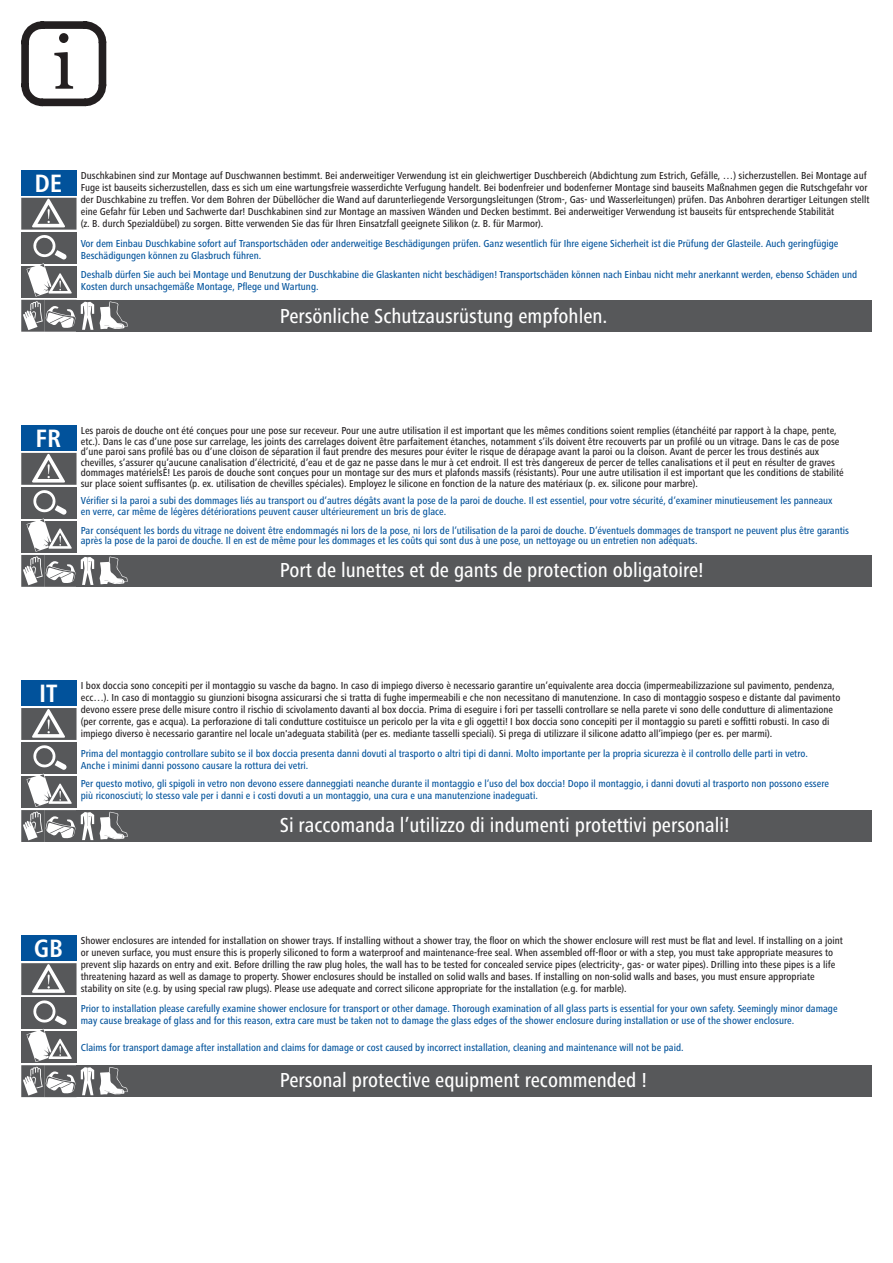
<style>
.page{position:relative;width:893px;height:1263px;background:#fff}
.page>*{position:absolute;margin:0;border:0;box-sizing:border-box;transform-origin:0 0}
.t1{font:700 condensed 25.95px "Frutiger Next LTW1 G";color:#fff}
.t2{font:500 condensed 21px "Frutiger Next LTW1 G";color:#fff}
.t3{font:500 condensed 10.5px/12px "Frutiger Next LTW1 G";color:#231f20}
.t4{font:500 condensed 10.5px/12px "Frutiger Next LTW1 G";color:#01529b}
</style>
<div class="page">
<div style="left:21px;top:425px;width:56px;height:26px;background:#01529b"></div>
<div style="left:77px;top:555px;width:795px;height:32px;background:#57585a"></div>
<svg style="left:21px;top:453px;width:107px;height:134px"></svg>
<div style="left:21px;top:170px;width:56px;height:26px;background:#01529b"></div>
<div style="left:77px;top:300px;width:795px;height:32px;background:#57585a"></div>
<svg style="left:21px;top:198px;width:107px;height:134px"></svg>
<div style="left:21px;top:935px;width:56px;height:26px;background:#01529b"></div>
<div style="left:77px;top:1065px;width:795px;height:32px;background:#57585a"></div>
<svg style="left:21px;top:963px;width:107px;height:134px"></svg>
<div style="left:21px;top:680px;width:56px;height:26px;background:#01529b"></div>
<div style="left:77px;top:810px;width:795px;height:32px;background:#57585a"></div>
<svg style="left:21px;top:708px;width:107px;height:134px"></svg>
<svg style="left:21px;top:21px;width:85px;height:85px"></svg>
<h1 class="t1" style="left:34px;top:168px;width:29px">DE</h1>
<p class="t3" style="left:81px;top:169px;width:790px">Duschkabinen sind zur Montage auf Duschwannen bestimmt. Bei anderweitiger Verwendung ist ein gleichwertiger Duschbereich (Abdichtung zum Estrich, Gefälle, …) sicherzustellen. Bei Montage auf Fuge ist bauseits sicherzustellen, dass es sich um eine wartungsfreie wasserdichte Verfugung handelt. Bei bodenfreier und bodenferner Montage sind bauseits Maßnahmen gegen die Rutschgefahr vor der Duschkabine zu treffen. Vor dem Bohren der Dübellöcher die Wand auf darunterliegende Versorgungsleitungen (Strom-, Gas- und Wasserleitungen) prüfen. Das Anbohren derartiger Leitungen stellt eine Gefahr für Leben und Sachwerte dar! Duschkabinen sind zur Montage an massiven Wänden und Decken bestimmt. Bei anderweitiger Verwendung ist bauseits für entsprechende Stabilität<br>(z. B. durch Spezialdübel) zu sorgen. Bitte verwenden Sie das für Ihren Einsatzfall geeignete Silikon (z. B. für Marmor).</p>
<p class="t4" style="left:81px;top:237px;width:759px">Vor dem Einbau Duschkabine sofort auf Transportschäden oder anderweitige Beschädigungen prüfen. Ganz wesentlich für Ihre eigene Sicherheit ist die Prüfung der Glasteile. Auch geringfügige<br>Beschädigungen können zu Glasbruch führen.</p>
<p class="t4" style="left:81px;top:269px;width:778px">Deshalb dürfen Sie auch bei Montage und Benutzung der Duschkabine die Glaskanten nicht beschädigen! Transportschäden können nach Einbau nicht mehr anerkannt werden, ebenso Schäden und<br>Kosten durch unsachgemäße Montage, Pflege und Wartung.</p>
<h2 class="t2" style="left:280px;top:305px;width:329px">Persönliche Schutzausrüstung empfohlen.</h2>
<h1 class="t1" style="left:36px;top:423px;width:27px">FR</h1>
<p class="t3" style="left:81px;top:425px;width:764px;line-height:10.5px">Les parois de douche ont été conçues pour une pose sur receveur. Pour une autre utilisation il est important que les mêmes conditions soient remplies (étanchéité par rapport à la chape, pente, etc.). Dans le cas d’une pose sur carrelage, les joints des carrelages doivent être parfaitement étanches, notamment s’ils doivent être recouverts par un profilé ou un vitrage. Dans le cas de pose d’une paroi sans profilé bas ou d’une cloison de séparation il faut prendre des mesures pour éviter le risque de dérapage avant la paroi ou la cloison. Avant de percer les trous destinés aux chevilles, s’assurer qu’aucune canalisation d’électricité, d’eau et de gaz ne passe dans le mur à cet endroit. Il est très dangereux de percer de telles canalisations et il peut en résulter de graves dommages matérielsÊ! Les parois de douche sont conçues pour un montage sur des murs et plafonds massifs (résistants). Pour une autre utilisation il est important que les conditions de stabilité sur place soient suffisantes (p. ex. utilisation de chevilles spéciales). Employez le silicone en fonction de la nature des matériaux (p. ex. silicone pour marbre).</p>
<p class="t4" style="left:81px;top:525px;width:770px;line-height:10.5px">Par conséquent les bords du vitrage ne doivent être endommagés ni lors de la pose, ni lors de l’utilisation de la paroi de douche. D’éventuels dommages de transport ne peuvent plus être garantis après la pose de la paroi de douche. Il en est de même pour les dommages et les coûts qui sont dus à une pose, un nettoyage ou un entretien non adéquats.</p>
<p class="t4" style="left:81px;top:496px;width:753px;line-height:10.5px">Vérifier si la paroi a subi des dommages liés au transport ou d’autres dégâts avant la pose de la paroi de douche. Il est essentiel, pour votre sécurité, d’examiner minutieusement les panneaux en verre, car même de légères détériorations peuvent causer ultérieurement un bris de glace.</p>
<h2 class="t2" style="left:280px;top:559px;width:426px">Port de lunettes et de gants de protection obligatoire!</h2>
<h1 class="t1" style="left:39px;top:678px;width:20px">IT</h1>
<p class="t3" style="left:81px;top:680px;width:761px">I box doccia sono concepiti per il montaggio su vasche da bagno. In caso di impiego diverso è necessario garantire un’equivalente area doccia (impermeabilizzazione sul pavimento, pendenza, ecc…). In caso di montaggio su giunzioni bisogna assicurarsi che si tratta di fughe impermeabili e che non necessitano di manutenzione. In caso di montaggio sospeso e distante dal pavimento devono essere prese delle misure contro il rischio di scivolamento davanti al box doccia. Prima di eseguire i fori per tasselli controllare se nella parete vi sono delle condutture di alimentazione (per corrente, gas e acqua). La perforazione di tali condutture costituisce un pericolo per la vita e gli oggetti! I box doccia sono concepiti per il montaggio su pareti e soffitti robusti. In caso di impiego diverso è necessario garantire nel locale un'adeguata stabilità (per es. mediante tasselli speciali). Si prega di utilizzare il silicone adatto all’impiego (per es. per marmi).</p>
<p class="t4" style="left:81px;top:748px;width:729px">Prima del montaggio controllare subito se il box doccia presenta danni dovuti al trasporto o altri tipi di danni. Molto importante per la propria sicurezza è il controllo delle parti in vetro.<br>Anche i minimi danni possono causare la rottura dei vetri.</p>
<p class="t4" style="left:81px;top:778px;width:750px">Per questo motivo, gli spigoli in vetro non devono essere danneggiati neanche durante il montaggio e l’uso del box doccia! Dopo il montaggio, i danni dovuti al trasporto non possono essere più riconosciuti; lo stesso vale per i danni e i costi dovuti a un montaggio, una cura e una manutenzione inadeguati.</p>
<h2 class="t2" style="left:280px;top:814px;width:451px">Si raccomanda l’utilizzo di indumenti protettivi personali!</h2>
<h1 class="t1" style="left:34px;top:933px;width:31px">GB</h1>
<p class="t3" style="left:81px;top:935px;width:764px">Shower enclosures are intended for installation on shower trays. If installing without a shower tray, the floor on which the shower enclosure will rest must be flat and level. If installing on a joint or uneven surface, you must ensure this is properly siliconed to form a waterproof and maintenance-free seal. When assembled off-floor or with a step, you must take appropriate measures to prevent slip hazards on entry and exit. Before drilling the raw plug holes, the wall has to be tested for concealed service pipes (electricity-, gas- or water pipes). Drilling into these pipes is a life threatening hazard as well as damage to property. Shower enclosures should be installed on solid walls and bases. If installing on non-solid walls and bases, you must ensure appropriate stability on site (e.g. by using special raw plugs). Please use adequate and correct silicone appropriate for the installation (e.g. for marble).</p>
<p class="t4" style="left:81px;top:1003px;width:758px">Prior to installation please carefully examine shower enclosure for transport or other damage. Thorough examination of all glass parts is essential for your own safety. Seemingly minor damage may cause breakage of glass and for this reason, extra care must be taken not to damage the glass edges of the shower enclosure during installation or use of the shower enclosure.</p>
<p class="t4" style="left:81px;top:1041px;width:604px">Claims for transport damage after installation and claims for damage or cost caused by incorrect installation, cleaning and maintenance will not be paid.</p>
<h2 class="t2" style="left:280px;top:1069px;width:369px">Personal protective equipment recommended !</h2>
</div>
